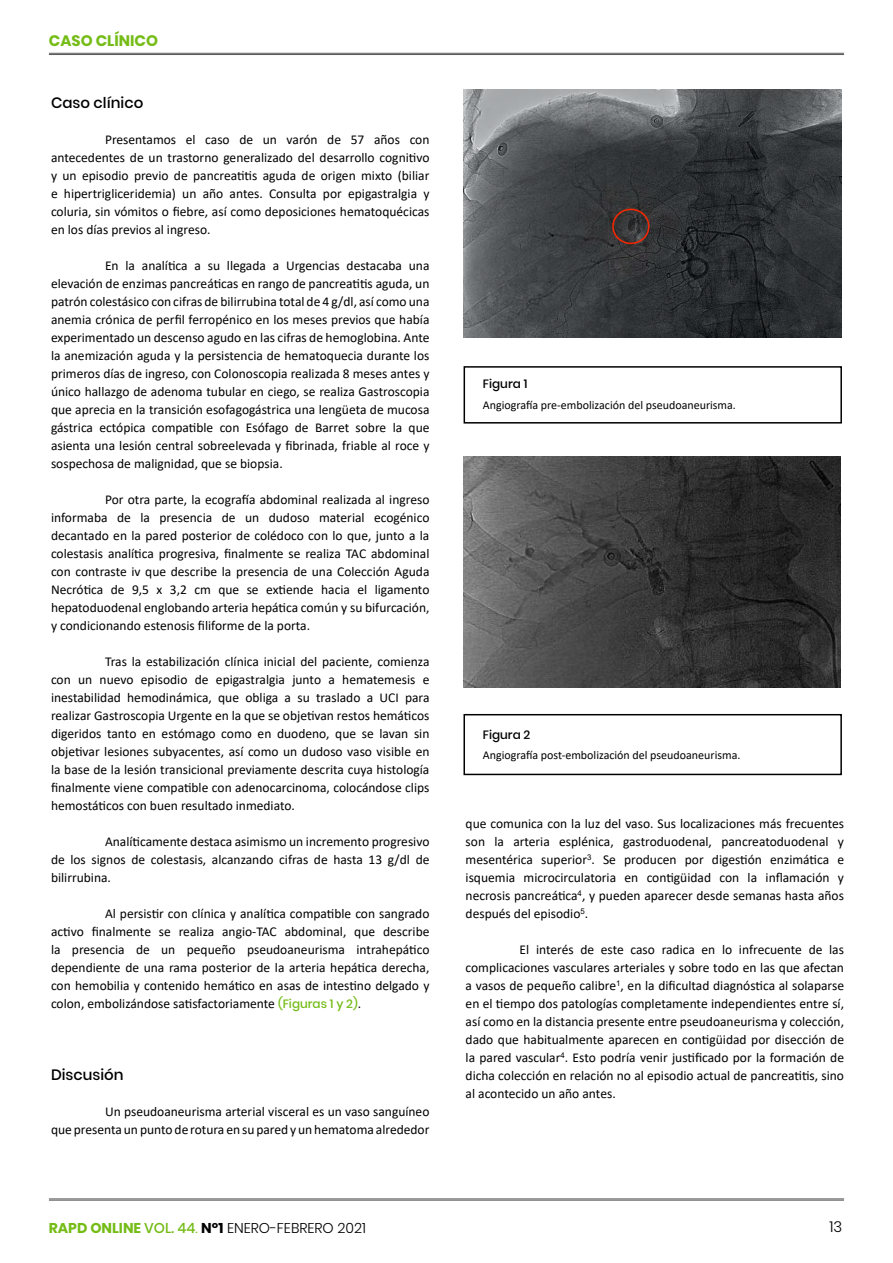
<style>
.page{position:relative;width:893px;height:1263px;background:#fff}
.page>*{position:absolute;margin:0;border:0;box-sizing:border-box;transform-origin:0 0}
.t1{font:700 15.15px "Poppins";color:#75bc17}
.t2{font:500 15px "Poppins";color:#000}
.t3{font:300 15px "Poppins";color:#000}
.t4{font:300 14.25px "Poppins";color:#000}
.t5{font:13.5px/18px "Calibri";color:#000;text-align:justify}
.t6{font:12px "Calibri";color:#000}
.t7{font:500 12px "Poppins";color:#000}
.s1{font-family:"Poppins";font-weight:500;font-size:12px;color:#75bc17}
.s2{font-weight:700;color:#75bc17}
.s3{font-weight:500;color:#75bc17}
.s4{color:#75bc17}
.s5{font-weight:700}
</style>
<div class="page">
<hr style="left:49px;top:1199px;width:795px;height:1px;background:#5a585b">
<hr style="left:49px;top:1200px;width:795px;height:1px;background:#5a585b">
<hr style="left:49px;top:53px;width:795px;height:1px;background:#5a585b">
<hr style="left:49px;top:54px;width:795px;height:1px;background:#5a585b">
<div style="left:464px;top:366px;width:378px;height:58px;border:2px solid #000"></div>
<div style="left:463px;top:714px;width:379px;height:61px;border:2px solid #000"></div>
<img style="left:463px;top:89px;width:379px;height:249px">
<img style="left:464px;top:457px;width:376px;height:230px">
<p class="t1" style="left:49px;top:32px;width:111px">CASO CLÍNICO</p>
<p class="t2" style="left:51px;top:94px;width:94px">Caso clínico</p>
<p class="t5" style="left:51px;top:130px;width:380px;text-indent:54px">Presentamos el caso de un varón de 57 años con antecedentes de un trastorno generalizado del desarrollo cognitivo y un episodio previo de pancreatitis aguda de origen mixto (biliar e hipertrigliceridemia) un año antes. Consulta por epigastralgia y coluria, sin vómitos o fiebre, así como deposiciones hematoquécicas en los días previos al ingreso.</p>
<p class="t5" style="left:51px;top:256px;width:380px;text-indent:54px">En la analítica a su llegada a Urgencias destacaba una elevación de enzimas pancreáticas en rango de pancreatitis aguda, un patrón colestásico con cifras de bilirrubina total de 4 g/dl, así como una anemia crónica de perfil ferropénico en los meses previos que había experimentado un descenso agudo en las cifras de hemoglobina. Ante la anemización aguda y la persistencia de hematoquecia durante los primeros días de ingreso, con Colonoscopia realizada 8 meses antes y único hallazgo de adenoma tubular en ciego, se realiza Gastroscopia que aprecia en la transición esofagogástrica una lengüeta de mucosa gástrica ectópica compatible con Esófago de Barret sobre la que asienta una lesión central sobreelevada y fibrinada, friable al roce y sospechosa de malignidad, que se biopsia.</p>
<p class="t5" style="left:51px;top:490px;width:380px;text-indent:54px">Por otra parte, la ecografía abdominal realizada al ingreso informaba de la presencia de un dudoso material ecogénico decantado en la pared posterior de colédoco con lo que, junto a la colestasis analítica progresiva, finalmente se realiza TAC abdominal con contraste iv que describe la presencia de una Colección Aguda Necrótica de 9,5 x 3,2 cm que se extiende hacia el ligamento hepatoduodenal englobando arteria hepática común y su bifurcación, y condicionando estenosis filiforme de la porta.</p>
<p class="t5" style="left:51px;top:652px;width:380px;text-indent:54px">Tras la estabilización clínica inicial del paciente, comienza con un nuevo episodio de epigastralgia junto a hematemesis e inestabilidad hemodinámica, que obliga a su traslado a UCI para realizar Gastroscopia Urgente en la que se objetivan restos hemáticos digeridos tanto en estómago como en duodeno, que se lavan sin objetivar lesiones subyacentes, así como un dudoso vaso visible en la base de la lesión transicional previamente descrita cuya histología finalmente viene compatible con adenocarcinoma, colocándose clips hemostáticos con buen resultado inmediato.</p>
<p class="t5" style="left:51px;top:832px;width:380px;text-indent:54px">Analíticamente destaca asimismo un incremento progresivo de los signos de colestasis, alcanzando cifras de hasta 13 g/dl de bilirrubina.</p>
<p class="t5" style="left:51px;top:904px;width:380px;text-indent:54px">Al persistir con clínica y analítica compatible con sangrado activo finalmente se realiza angio-TAC abdominal, que describe la presencia de un pequeño pseudoaneurisma intrahepático dependiente de una rama posterior de la arteria hepática derecha, con hemobilia y contenido hemático en asas de intestino delgado y colon, embolizándose satisfactoriamente <span class="s1">(Figuras 1 y 2)</span>.</p>
<p class="t2" style="left:51px;top:1066px;width:74px">Discusión</p>
<p class="t5" style="left:51px;top:1102px;width:380px;text-align:right">Un pseudoaneurisma arterial visceral es un vaso sanguíneo<br>que presenta un punto de rotura en su pared y un hematoma alrededor</p>
<p class="t7" style="left:483px;top:377px;width:46px">Figura 1</p>
<p class="t6" style="left:483px;top:397px;width:255px">Angiografía pre-embolización del pseudoaneurisma.</p>
<p class="t7" style="left:483px;top:728px;width:49px">Figura 2</p>
<p class="t6" style="left:483px;top:746px;width:259px">Angiografía post-embolización del pseudoaneurisma.</p>
<p class="t5" style="left:466px;top:814px;width:380px">que comunica con la luz del vaso. Sus localizaciones más frecuentes son la arteria esplénica, gastroduodenal, pancreatoduodenal y mesentérica superior<sup>3</sup>. Se producen por digestión enzimática e isquemia microcirculatoria en contigüidad con la inflamación y necrosis pancreática<sup>4</sup>, y pueden aparecer desde semanas hasta años después del episodio<sup>5</sup>.</p>
<p class="t5" style="left:466px;top:940px;width:380px;text-indent:54px">El interés de este caso radica en lo infrecuente de las complicaciones vasculares arteriales y sobre todo en las que afectan a vasos de pequeño calibre<sup>1</sup>, en la dificultad diagnóstica al solaparse en el tiempo dos patologías completamente independientes entre sí, así como en la distancia presente entre pseudoaneurisma y colección, dado que habitualmente aparecen en contigüidad por disección de la pared vascular<sup>4</sup>. Esto podría venir justificado por la formación de dicha colección en relación no al episodio actual de pancreatitis, sino al acontecido un año antes.</p>
<p class="t4" style="left:49px;top:1219px;width:319px"><span class="s2">RAPD ONLINE</span> <span class="s3">VOL. 44</span><span class="s4">.</span> <span class="s5">Nº1</span> ENERO-FEBRERO 2021</p>
<p class="t3" style="left:829px;top:1218px;width:14px">13</p>
</div>
